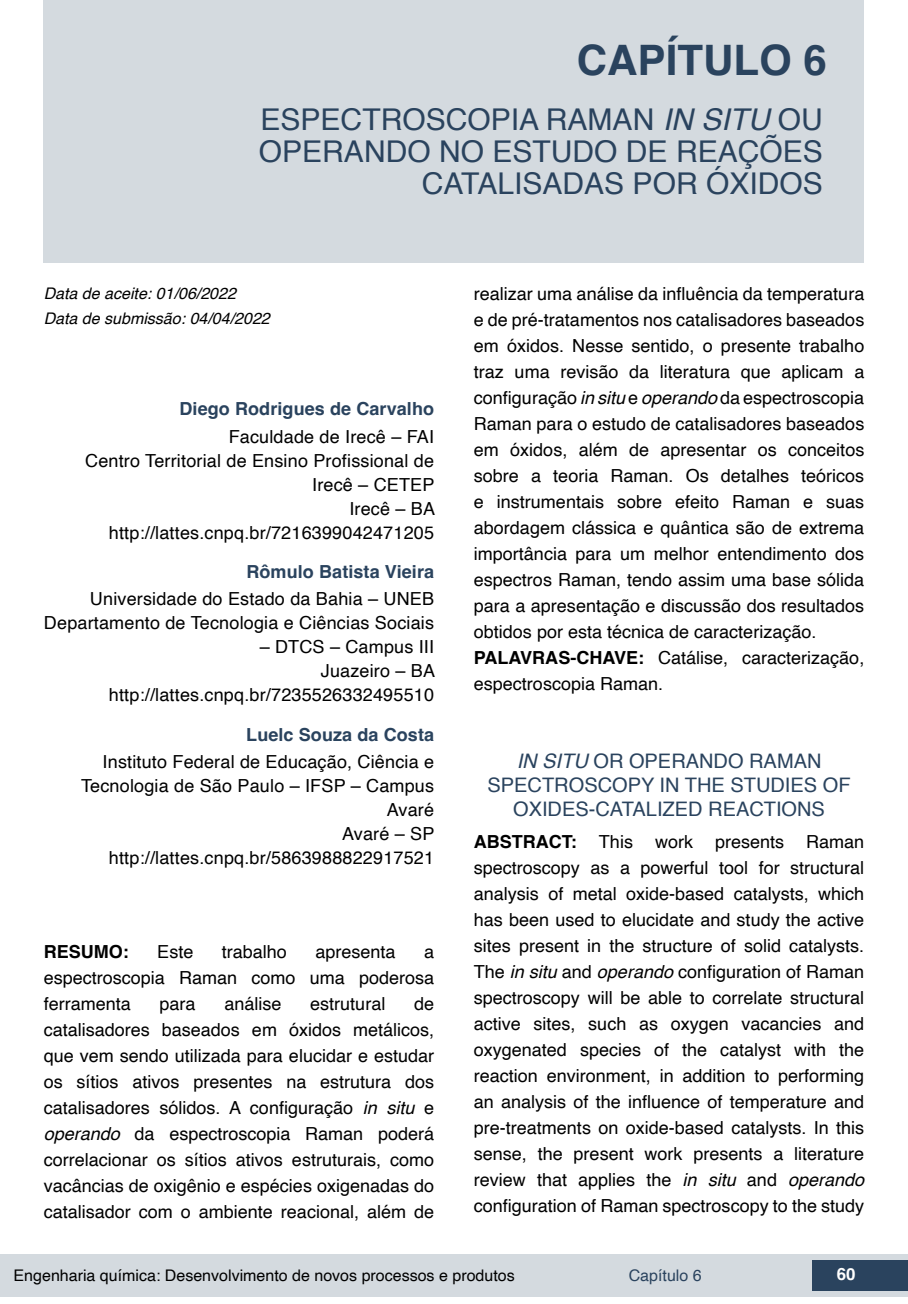
<style>
.page{position:relative;width:908px;height:1304px;background:#fff}
.page>*{position:absolute;margin:0;border:0;box-sizing:border-box;transform-origin:0 0}
.t1{font:700 42px "Helvetica";color:#2a435e}
.t2{font:30px/32px "Helvetica";color:#2a435e;text-align:right}
.t3{font:20px/24px "Helvetica";color:#2a435e;text-align:center}
.t4{font:18px/26px "Helvetica";color:#000;text-align:right}
.t5{font:700 18px "Helvetica";letter-spacing:.005em;color:#2a435e}
.t6{font:700 18px "Helvetica";color:#000}
.t7{font:700 16.8px "Helvetica";color:#fff}
.t8{font:16px "Helvetica";color:#000}
.t9{font:italic 16px "Helvetica";color:#000}
.t10{font:16px "Helvetica";color:#2a435e}
.s1{font-style:italic}
.s2{font-weight:700}
</style>
<div class="page">
<div style="left:0;top:1254px;width:906px;height:43px;background:#d4dadf"></div>
<div style="left:812px;top:1261px;width:95px;height:30px;background:#2a435e"></div>
<div style="left:44px;top:0;width:819px;height:263px;background:#d4dadf"></div>
<h1 class="t1" style="left:576px;top:35px;width:251px">CAPÍTULO 6</h1>
<h2 class="t2" style="left:259px;top:104px;width:565px">ESPECTROSCOPIA RAMAN <span class="s1">IN SITU</span> OU<br>OPERANDO NO ESTUDO DE REAÇÕES<br>CATALISADAS POR ÓXIDOS</h2>
<p class="t9" style="left:44px;top:280px;width:194px">Data de aceite: 01/06/2022</p>
<p class="t9" style="left:44px;top:306px;width:227px">Data de submissão: 04/04/2022</p>
<p class="t5" style="left:179px;top:398px;width:256px">Diego Rodrigues de Carvalho</p>
<p class="t4" style="left:85px;top:425px;width:351px;line-height:24px">Faculdade de Irecê – FAI<br>Centro Territorial de Ensino Profissional de<br>Irecê – CETEP<br>Irecê – BA http://lattes.cnpq.br/7216399042471205</p>
<p class="t5" style="left:246px;top:561px;width:189px">Rômulo Batista Vieira</p>
<p class="t4" style="left:44px;top:588px;width:391px;line-height:24px">Universidade do Estado da Bahia – UNEB<br>Departamento de Tecnologia e Ciências Sociais</p>
<p class="t4" style="left:109px;top:636px;width:327px;line-height:24px">– DTCS – Campus III<br>Juazeiro – BA http://lattes.cnpq.br/7235526332495510</p>
<p class="t5" style="left:246px;top:723px;width:189px">Luelc Souza da Costa</p>
<p class="t4" style="left:81px;top:750px;width:355px;line-height:24px">Instituto Federal de Educação, Ciência e<br>Tecnologia de São Paulo – IFSP – Campus<br>Avaré<br>Avaré – SP http://lattes.cnpq.br/5863988822917521</p>
<p class="t6" style="left:44px;top:941px;width:86px">RESUMO:</p>
<p class="t4" style="left:157px;top:939px;width:38px">Este</p>
<p class="t4" style="left:222px;top:939px;width:67px">trabalho</p>
<p class="t4" style="left:315px;top:939px;width:82px">apresenta</p>
<p class="t4" style="left:44px;top:939px;width:392px;text-align:justify;text-indent:380px">a espectroscopia Raman como uma poderosa ferramenta</p>
<p class="t4" style="left:159px;top:991px;width:38px">para</p>
<p class="t4" style="left:224px;top:991px;width:59px">análise</p>
<p class="t4" style="left:310px;top:991px;width:77px">estrutural</p>
<p class="t4" style="left:44px;top:991px;width:392px;text-align:justify;text-indent:370px">de catalisadores baseados em óxidos metálicos, que vem sendo utilizada para elucidar e estudar os sítios ativos presentes na estrutura dos catalisadores sólidos. A configuração <span class="s1">in situ</span> e <span class="s1">operando</span> da espectroscopia Raman poderá correlacionar os sítios ativos estruturais, como vacâncias de oxigênio e espécies oxigenadas do catalisador com o ambiente reacional, além de</p>
<p class="t4" style="left:473px;top:281px;width:392px;text-align:left">realizar uma análise da influência da temperatura e de pré-tratamentos nos catalisadores baseados em óxidos. Nesse sentido, o presente trabalho traz uma revisão da literatura que aplicam a configuração <span class="s1">in situ</span> e <span class="s1">operando</span> da espectroscopia Raman para o estudo de catalisadores baseados em óxidos, além de apresentar os conceitos sobre a teoria Raman. Os detalhes teóricos e instrumentais sobre efeito Raman e suas abordagem clássica e quântica são de extrema importância para um melhor entendimento dos espectros Raman, tendo assim uma base sólida para a apresentação e discussão dos resultados obtidos por esta técnica de caracterização.<br><span class="s2">PALAVRAS-CHAVE:</span> Catálise, caracterização, espectroscopia Raman.</p>
<p class="t3" style="left:487px;top:750px;width:364px"><span class="s1">IN SITU</span> OR OPERANDO RAMAN<br>SPECTROSCOPY IN THE STUDIES OF<br>OXIDES-CATALIZED REACTIONS</p>
<p class="t4" style="left:473px;top:829px;width:392px;text-align:justify"><span class="s2">ABSTRACT:</span> This work presents Raman spectroscopy as a powerful tool for structural analysis of metal oxide-based catalysts, which has been used to elucidate and study the active sites present in the structure of solid catalysts.<br>The <span class="s1">in situ</span> and <span class="s1">operando</span> configuration of Raman spectroscopy will be able to correlate structural active sites, such as oxygen vacancies and oxygenated species of the catalyst with the reaction environment, in addition to performing an analysis of the influence of temperature and pre-treatments on oxide-based catalysts. In this sense, the present work presents a literature review that applies the <span class="s1">in situ</span> and <span class="s1">operando </span>configuration of Raman spectroscopy to the study</p>
<p class="t8" style="left:14px;top:1263px;width:502px">Engenharia química: Desenvolvimento de novos processos e produtos</p>
<p class="t10" style="left:628px;top:1263px;width:74px">Capítulo 6</p>
<p class="t7" style="left:836px;top:1264px;width:20px">60</p>
</div>
